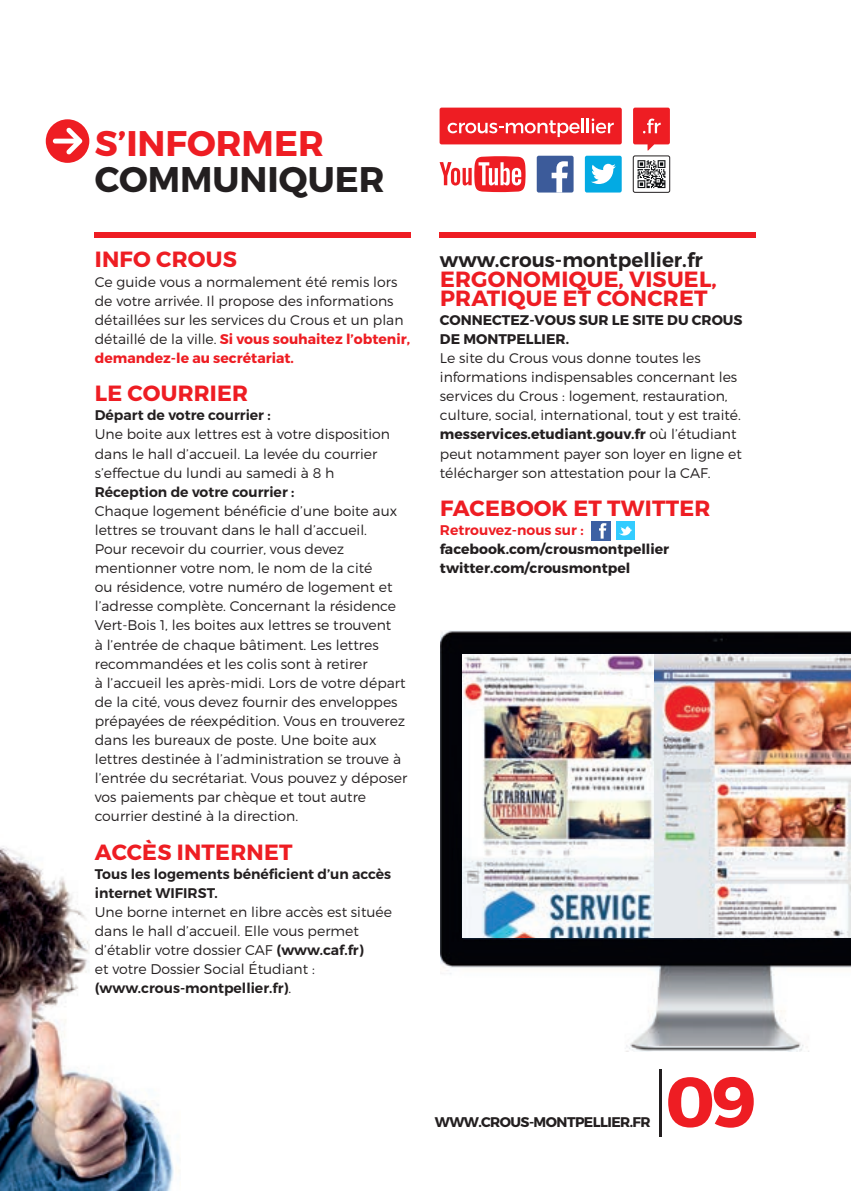
<style>
.page{position:relative;width:851px;height:1191px;background:#fff}
.page>*{position:absolute;margin:0;border:0;box-sizing:border-box;transform-origin:0 0}
.t1{font:700 70.8px "Montserrat";color:#ee1d23}
.t2{font:700 35.6px "Montserrat";color:#231f20}
.t3{font:700 35.6px "Montserrat";color:#ee1d23}
.t4{font:700 22px/19px "Montserrat";letter-spacing:.01em;color:#ee1d23}
.t5{font:600 20px "Montserrat";color:#231f20}
.t6{font:300 14px/19px "Montserrat";color:#231f20}
.t7{font:600 14px/19px "Montserrat";color:#231f20}
.t8{font:700 14px/19px "Montserrat";color:#231f20}
.t9{font:700 14px "Montserrat";letter-spacing:-.04em;color:#231f20}
.t10{font:600 14px "Montserrat";color:#ee1d23}
.s1{font-weight:700;color:#ee1d23}
.s2{font-weight:600}
.s3{font-weight:700}
.s4{font-weight:200;color:#231f20}
</style>
<div class="page">
<img style="left:0;top:846px;width:177px;height:345px">
<svg style="left:46px;top:119px;width:43px;height:44px"></svg>
<div style="left:94px;top:232px;width:317px;height:5px;background:#ee1d23"></div>
<div style="left:439px;top:232px;width:317px;height:5px;background:#ee1d23"></div>
<div style="left:616px;top:521px;width:18px;height:19px;background:#3cf"></div>
<svg style="left:619px;top:526px;width:13px;height:10px"></svg>
<div style="left:591px;top:521px;width:19px;height:19px;background:#3c60a3"></div>
<svg style="left:599px;top:523px;width:7px;height:15px"></svg>
<div style="left:439px;top:108px;width:182px;height:36px;background:#ee1d23;border-radius:2px"></div>
<svg style="left:447px;top:119px;width:136px;height:18px"></svg>
<hr style="left:586px;top:119px;width:3px;height:14px;background:#fff">
<svg style="left:591px;top:118px;width:22px;height:15px"></svg>
<svg style="left:633px;top:108px;width:36px;height:43px"></svg>
<svg style="left:439px;top:156px;width:86px;height:36px"></svg>
<div style="left:536px;top:156px;width:37px;height:36px;background:#3c5b9a;border-radius:2px"></div>
<svg style="left:551px;top:161px;width:16px;height:31px"></svg>
<div style="left:584px;top:156px;width:37px;height:36px;background:#03aae3;border-radius:2px"></div>
<svg style="left:591px;top:164px;width:24px;height:20px"></svg>
<svg style="left:633px;top:156px;width:36px;height:36px"></svg>
<div style="left:633px;top:156px;width:36px;height:36px;border:1px solid #231f20;border-radius:2px"></div>
<svg style="left:637px;top:160px;width:28px;height:28px"></svg>
<img style="left:440px;top:630px;width:410px;height:421px">
<img style="left:462px;top:654px;width:388px;height:283px">
<h2 class="t3" style="left:95px;top:122px;width:230px">S’INFORMER</h2>
<h2 class="t2" style="left:95px;top:158px;width:291px">COMMUNIQUER</h2>
<h3 class="t4" style="left:95px;top:250px;width:143px">INFO CROUS</h3>
<p class="t6" style="left:95px;top:272px;width:317px">Ce guide vous a normalement été remis lors de votre arrivée. Il propose des informations détaillées sur les services du Crous et un plan détaillé de la ville. <span class="s1">Si vous souhaitez l’obtenir, demandez-le au secrétariat.</span></p>
<h3 class="t4" style="left:95px;top:384px;width:155px">LE COURRIER</h3>
<p class="t7" style="left:95px;top:406px;width:177px">Départ de votre courrier :</p>
<p class="t6" style="left:95px;top:425px;width:297px">Une boite aux lettres est à votre disposition dans le hall d’accueil. La levée du courrier s’effectue du lundi au samedi à 8 h</p>
<p class="t7" style="left:95px;top:482px;width:201px">Réception de votre courrier :</p>
<p class="t6" style="left:95px;top:501px;width:314px">Chaque logement bénéficie d’une boite aux lettres se trouvant dans le hall d’accueil.<br>Pour recevoir du courrier, vous devez mentionner votre nom, le nom de la cité<br>ou résidence, votre numéro de logement et l’adresse complète. Concernant la résidence Vert-Bois 1, les boites aux lettres se trouvent<br>à l’entrée de chaque bâtiment. Les lettres recommandées et les colis sont à retirer<br>à l’accueil les après-midi. Lors de votre départ de la cité, vous devez fournir des enveloppes prépayées de réexpédition. Vous en trouverez dans les bureaux de poste. Une boite aux lettres destinée à l’administration se trouve à l’entrée du secrétariat. Vous pouvez y déposer vos paiements par chèque et tout autre courrier destiné à la direction.</p>
<h3 class="t4" style="left:95px;top:842px;width:199px">ACCÈS INTERNET</h3>
<p class="t7" style="left:95px;top:864px;width:298px">Tous les logements bénéficient d’un accès internet WIFIRST.</p>
<p class="t6" style="left:95px;top:902px;width:299px">Une borne internet en libre accès est située dans le hall d’accueil. Elle vous permet d’établir votre dossier CAF <span class="s2">(www.caf.fr)<br></span>et votre Dossier Social Étudiant : <span class="s2">(www.crous-montpellier.fr)</span>.</p>
<h3 class="t5" style="left:440px;top:248px;width:264px">www.crous-montpellier.fr</h3>
<h3 class="t4" style="left:440px;top:269px;width:278px">ERGONOMIQUE, VISUEL,<br>PRATIQUE ET CONCRET</h3>
<p class="t8" style="left:440px;top:310px;width:304px">CONNECTEZ-VOUS SUR LE SITE DU CROUS<br>DE MONTPELLIER.</p>
<p class="t6" style="left:440px;top:348px;width:303px">Le site du Crous vous donne toutes les informations indispensables concernant les services du Crous : logement, restauration, culture, social, international, tout y est traité. <span class="s3">messervices.etudiant.gouv.fr</span> où l’étudiant peut notamment payer son loyer en ligne et télécharger son attestation pour la CAF.</p>
<h3 class="t4" style="left:440px;top:499px;width:31px">Faceboo</h3>
<h3 class="t4" style="left:551px;top:499px;width:86px">k et Twitter</h3>
<p class="t10" style="left:440px;top:521px;width:145px">Retrouvez-nous sur :</p>
<p class="t8" style="left:440px;top:540px;width:231px">facebook.com/crousmontpellier twitter.com/crousmontpel</p>
<p class="t9" style="left:434px;top:1113px;width:217px">WWW.CROUS-MONTPELLIER.FR</p>
<h1 class="t1" style="left:652px;top:1058px;width:105px"><span class="s4">|</span>09</h1>
</div>
